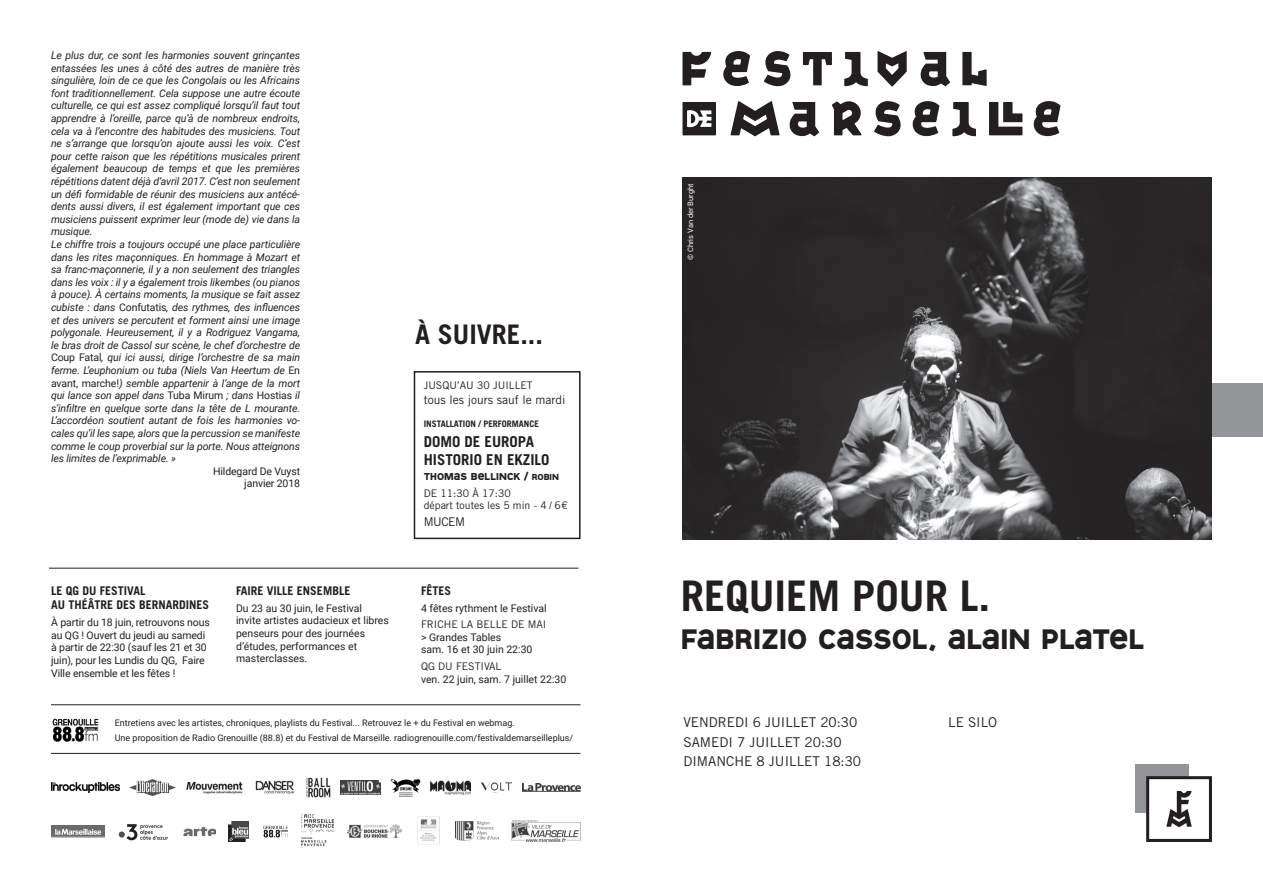
<style>
.page{position:relative;width:1263px;height:893px;background:#fff}
.page>*{position:absolute;margin:0;border:0;box-sizing:border-box;transform-origin:0 0}
.Nom_spectacle{font:700 42.15px "Trade Gothic LT";color:#231f20}
.Nom_spectacle-2{font:33.75px "Designal BW20";color:#231f20}
.Nom_spectacle-3{font:700 27px "Trade Gothic LT";color:#231f20}
.Nom_spectacle-4{font:700 15px/18px "Trade Gothic LT";color:#231f20}
.Dates{font:13.5px "Trade Gothic LT";color:#231f20}
.Nom_spectacle-5{font:700 12px/14.4px "Trade Gothic LT";color:#231f20}
.Nom_spectacle-6{font:12px "Trade Gothic LT";color:#231f20}
.Nom_spectacle-7{font:12px "Designal BW20";color:#231f20}
.Dates-2{font:12px "Trade Gothic LT";letter-spacing:-.04em;color:#231f20}
.Texte_Courant{font:italic 10.5px/12.6px "Roboto";letter-spacing:-.01em;color:#231f20;text-align:justify}
.Texte_Courant-2{font:10.5px/12.6px "Roboto";color:#231f20}
.Nom_spectacle-8{font:10.5px "Trade Gothic LT";color:#231f20}
.Texte_Tarifs{font:10.5px "Trade Gothic LT";color:#231f20}
.Texte_Courant-3{font:9px "Roboto";color:#231f20}
.Nom_spectacle-9{font:700 9px "Trade Gothic LT";color:#231f20}
.Credits_photo{font:7.5px "Roboto";color:#fff}
.s1{font-style:normal}
.s2{font-size:10.5px}
</style>
<div class="page">
<div style="left:1189px;top:383px;width:74px;height:53px;background:#939598"></div>
<img style="left:683px;top:178px;width:529px;height:362px">
<div style="left:1135px;top:764px;width:54px;height:48px;background:#939598"></div>
<div style="left:1148px;top:778px;width:62px;height:62px;background:#fff"></div>
<div style="left:1146px;top:776px;width:66px;height:66px;border:3px solid #231f20"></div>
<svg style="left:1166px;top:791px;width:26px;height:36px"></svg>
<svg style="left:682px;top:102px;width:34px;height:33px"></svg>
<svg style="left:730px;top:101px;width:50px;height:35px"></svg>
<svg style="left:877px;top:51px;width:30px;height:36px"></svg>
<svg style="left:920px;top:52px;width:30px;height:34px"></svg>
<svg style="left:844px;top:52px;width:24px;height:34px"></svg>
<svg style="left:962px;top:52px;width:25px;height:34px"></svg>
<svg style="left:682px;top:52px;width:29px;height:33px"></svg>
<svg style="left:764px;top:51px;width:27px;height:35px"></svg>
<svg style="left:803px;top:52px;width:29px;height:33px"></svg>
<svg style="left:723px;top:51px;width:27px;height:35px"></svg>
<svg style="left:952px;top:102px;width:24px;height:34px"></svg>
<svg style="left:989px;top:102px;width:33px;height:33px"></svg>
<svg style="left:1033px;top:101px;width:27px;height:35px"></svg>
<svg style="left:912px;top:101px;width:27px;height:35px"></svg>
<svg style="left:789px;top:102px;width:30px;height:34px"></svg>
<svg style="left:874px;top:101px;width:27px;height:35px"></svg>
<svg style="left:832px;top:101px;width:30px;height:34px"></svg>
<img style="left:52px;top:718px;width:46px;height:23px">
<hr style="left:51px;top:753px;width:529px;height:1px;background:#231f20">
<hr style="left:51px;top:704px;width:529px;height:1px;background:#231f20">
<hr style="left:49px;top:568px;width:529px;height:1px;background:#231f20">
<img style="left:255px;top:780px;width:39px;height:14px">
<svg style="left:263px;top:825px;width:25px;height:13px"></svg>
<img style="left:229px;top:821px;width:20px;height:20px">
<img style="left:51px;top:782px;width:68px;height:10px">
<img style="left:130px;top:779px;width:45px;height:17px">
<img style="left:118px;top:824px;width:51px;height:17px">
<img style="left:51px;top:825px;width:54px;height:12px">
<img style="left:522px;top:784px;width:58px;height:7px">
<img style="left:186px;top:781px;width:57px;height:13px">
<img style="left:481px;top:782px;width:31px;height:9px">
<img style="left:341px;top:781px;width:39px;height:13px">
<img style="left:306px;top:777px;width:24px;height:20px">
<img style="left:391px;top:778px;width:29px;height:19px">
<img style="left:431px;top:780px;width:40px;height:14px">
<img style="left:302px;top:814px;width:32px;height:34px">
<img style="left:418px;top:816px;width:21px;height:25px">
<img style="left:348px;top:825px;width:54px;height:12px">
<img style="left:456px;top:821px;width:42px;height:20px">
<img style="left:512px;top:822px;width:68px;height:20px">
<svg style="left:512px;top:820px;width:26px;height:2px"></svg>
<img style="left:183px;top:827px;width:32px;height:10px">
<div style="left:414px;top:371px;width:166px;height:168px;border:2px solid #231f20"></div>
<p class="Texte_Courant" style="left:51px;top:48px;width:251px">Le plus dur, ce sont les harmonies souvent grinçantes entassées les unes à côté des autres de manière très singulière, loin de ce que les Congolais ou les Africains font traditionnellement. Cela suppose une autre écoute culturelle, ce qui est assez compliqué lorsqu’il faut tout apprendre à l’oreille, parce qu’à de nombreux endroits, cela va à l’encontre des habitudes des musiciens. Tout ne s’arrange que lorsqu’on ajoute aussi les voix. C’est pour cette raison que les répétitions musicales prirent également beaucoup de temps et que les premières répétitions datent déjà d’avril 2017. C’est non seulement un défi formidable de réunir des musiciens aux antécé&shy;dents aussi divers, il est également important que ces musiciens puissent exprimer leur (mode de) vie dans la musique.</p>
<p class="Texte_Courant" style="left:51px;top:237px;width:251px">Le chiffre trois a toujours occupé une place particulière dans les rites maçonniques. En hommage à Mozart et sa franc-maçonnerie, il y a non seulement des triangles dans les voix : il y a également trois likembes (ou pianos à pouce). À certains moments, la musique se fait assez cubiste : dans <span class="s1">Confutatis</span>, des rythmes, des influences et des univers se percutent et forment ainsi une image polygonale. Heureusement, il y a Rodriguez Vangama, le bras droit de Cassol sur scène, le chef d’orchestre de <span class="s1">Coup Fatal</span>, qui ici aussi, dirige l’orchestre de sa main ferme. L’euphonium ou tuba (Niels Van Heertum de <span class="s1">En avant, marche!</span>) semble appartenir à l’ange de la mort qui lance son appel dans <span class="s1">Tuba Mirum</span> ; dans <span class="s1">Hostias</span> il s’infiltre en quelque sorte dans la tête de L mourante.<br>L’accordéon soutient autant de fois les harmonies vo&shy;cales qu’il les sape, alors que la percussion se manifeste comme le coup proverbial sur la porte. Nous atteignons les limites de l’exprimable. »</p>
<p class="Texte_Courant-2" style="left:213px;top:464px;width:89px;text-align:right">Hildegard De Vuyst janvier 2018</p>
<p class="Nom_spectacle-5" style="left:51px;top:583px;width:160px">LE QG DU FESTIVAL<br>AU THÉÂTRE DES BERNARDINES</p>
<p class="Texte_Courant-2" style="left:51px;top:616px;width:160px">À partir du 18 juin, retrouvons nous au QG ! Ouvert du jeudi au samedi à partir de 22:30 (sauf les 21 et 30 juin), pour les Lundis du QG, Faire<br>Ville ensemble et les fêtes !</p>
<p class="Nom_spectacle-5" style="left:236px;top:583px;width:116px">FAIRE VILLE ENSEMBLE</p>
<p class="Texte_Courant-2" style="left:236px;top:601px;width:154px">Du 23 au 30 juin, le Festival invite artistes audacieux et libres penseurs pour des journées d’études, performances et masterclasses.</p>
<p class="Nom_spectacle-3" style="left:415px;top:318px;width:129px">À SUIVRE...</p>
<p class="Nom_spectacle-8" style="left:424px;top:379px;width:111px">JUSQU’AU 30 JUILLET</p>
<p class="Nom_spectacle-6" style="left:424px;top:392px;width:143px">tous les jours sauf le mardi</p>
<p class="Nom_spectacle-9" style="left:424px;top:419px;width:117px">INSTALLATION / PERFORMANCE</p>
<p class="Nom_spectacle-4" style="left:424px;top:433px;width:127px">DOMO DE EUROPA<br>HISTORIO EN EKZILO</p>
<p class="Nom_spectacle-7" style="left:424px;top:470px;width:137px">THOMAS BELLINCK <span class="s2">/ ROBIN</span></p>
<p class="Nom_spectacle-8" style="left:424px;top:487px;width:89px">DE 11:30 À 17:30</p>
<p class="Nom_spectacle-8" style="left:424px;top:499px;width:145px">départ toutes les 5 min - 4 / 6€</p>
<p class="Dates-2" style="left:424px;top:514px;width:43px">MUCEM</p>
<p class="Nom_spectacle-5" style="left:421px;top:583px;width:31px">FÊTES</p>
<p class="Texte_Courant-2" style="left:421px;top:601px;width:127px">4 fêtes rythment le Festival</p>
<p class="Texte_Tarifs" style="left:421px;top:618px;width:127px">FRICHE LA BELLE DE MAI</p>
<p class="Texte_Courant-2" style="left:421px;top:630px;width:82px">&gt; Grandes Tables</p>
<p class="Texte_Courant-2" style="left:421px;top:643px;width:113px">sam. 16 et 30 juin 22:30</p>
<p class="Texte_Tarifs" style="left:421px;top:660px;width:82px">QG DU FESTIVAL</p>
<p class="Texte_Courant-2" style="left:421px;top:672px;width:147px">ven. 22 juin, sam. 7 juillet 22:30</p>
<p class="Texte_Courant-3" style="left:115px;top:717px;width:401px">Entretiens avec les artistes, chroniques, playlists du Festival... Retrouvez le + du Festival en webmag.</p>
<p class="Texte_Courant-3" style="left:115px;top:732px;width:460px">Une proposition de Radio Grenouille (88.8) et du Festival de Marseille. radiogrenouille.com/festivaldemarseilleplus/</p>
<p class="Credits_photo" style="left:685px;top:260px;width:78px;rotate:-90deg">© Chris Van der Burght</p>
<p class="Nom_spectacle" style="left:681px;top:570px;width:311px">REQUIEM POUR L.</p>
<p class="Nom_spectacle-2" style="left:681px;top:621px;width:466px">FABRIZIO CASSOL, ALAIN PLATEL</p>
<p class="Dates" style="left:683px;top:714px;width:175px">VENDREDI 6 JUILLET 20:30</p>
<p class="Dates" style="left:683px;top:734px;width:160px">SAMEDI 7 JUILLET 20:30</p>
<p class="Dates" style="left:683px;top:753px;width:179px">DIMANCHE 8 JUILLET 18:30</p>
<p class="Dates" style="left:948px;top:714px;width:51px">LE SILO</p>
</div>
